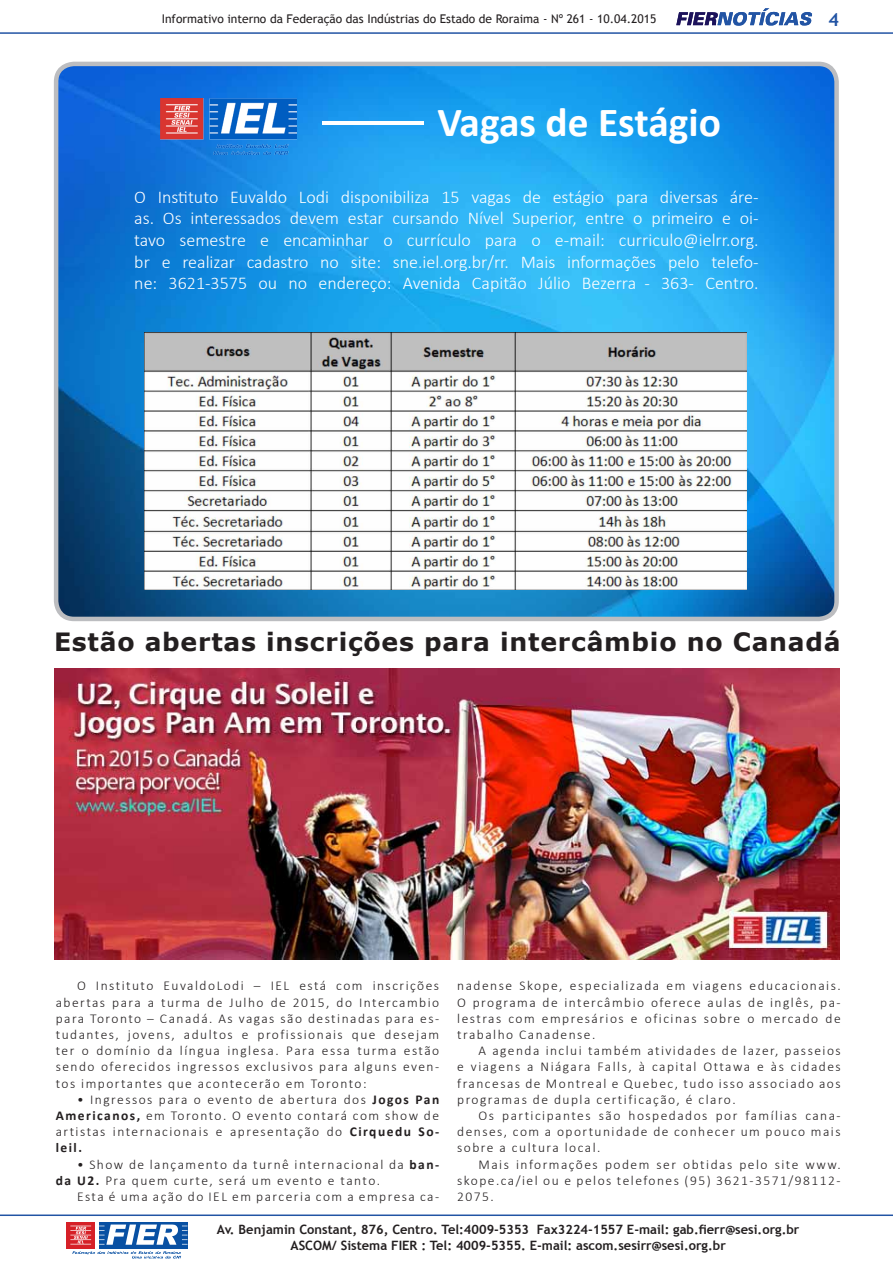
<style>
.page{position:relative;width:893px;height:1263px;background:#fff}
.page>*{position:absolute;margin:0;border:0;box-sizing:border-box;transform-origin:0 0}
.t1{font:700 41.55px "Calibri";color:#fff}
.t2{font:700 25.2px "Verdana";letter-spacing:.03em;color:#231f20}
.t3{font:300 18px/21.6px "Calibri";color:#fff;text-align:justify}
.t4{font:700 18px "Trebuchet MS";color:#2254a4}
.t5{font:300 13.5px/16.2px "Calibri";letter-spacing:.11em;color:#231f20;text-align:justify}
.t6{font:700 12.9px "Trebuchet MS";color:#231f20}
.t7{font:12px "Trebuchet MS";color:#231f20}
.s1{font-weight:700}
</style>
<div class="page">
<svg style="left:676px;top:8px;width:136px;height:18px"></svg>
<hr style="left:0;top:32px;width:893px;height:2px;background:#2254a4">
<img style="left:54px;top:668px;width:786px;height:291px">
<hr style="left:0;top:1214px;width:893px;height:2px;background:#2254a4">
<div style="left:99px;top:1222px;width:89px;height:26px;background:#0850a3"></div>
<div style="left:67px;top:1222px;width:28px;height:26px;background:#d62027"></div>
<svg style="left:70px;top:1225px;width:21px;height:20px"></svg>
<svg style="left:99px;top:1224px;width:89px;height:21px"></svg>
<svg style="left:72px;top:1251px;width:109px;height:7px"></svg>
<img style="left:59px;top:67px;width:775px;height:549px">
<div style="left:54px;top:62px;width:785px;height:559px;border:4px solid #bcbdc0;border-radius:18px"></div>
<hr style="left:322px;top:122px;width:102px;height:3px;background:#fff">
<img style="left:160px;top:99px;width:136px;height:55px">
<img style="left:144px;top:332px;width:603px;height:257px">
<p class="t7" style="left:162px;top:11px;width:496px">Informativo interno da Federação das Indústrias do Estado de Roraima - Nº 261 - 10.04.2015</p>
<h3 class="t4" style="left:828px;top:8px;width:12px">4</h3>
<p class="t1" style="left:437px;top:95px;width:285px">Vagas de Estágio</p>
<p class="t3" style="left:134px;top:186px;width:626px">O Instituto Euvaldo Lodi disponibiliza 15 vagas de estágio para diversas áre&shy;as. Os interessados devem estar cursando Nível Superior, entre o primeiro e oi&shy;tavo semestre e encaminhar o currículo para o e-mail: curriculo@ielrr.org. br e realizar cadastro no site: sne.iel.org.br/rr. Mais informações pelo telefo&shy;ne: 3621-3575 ou no endereço: Avenida Capitão Júlio Bezerra - 363- Centro.</p>
<p class="t2" style="left:54px;top:624px;width:788px">Estão abertas inscrições para intercâmbio no Canadá</p>
<p class="t5" style="left:56px;top:977px;width:385px;text-indent:21px">O Instituto EuvaldoLodi – IEL está com inscrições abertas para a turma de Julho de 2015, do Intercambio para Toronto – Canadá. As vagas são destinadas para es&shy;tudantes, jovens, adultos e profissionais que desejam ter o domínio da língua inglesa. Para essa turma estão sendo oferecidos ingressos exclusivos para alguns even&shy;tos importantes que acontecerão em Toronto:</p>
<p class="t5" style="left:56px;top:1091px;width:385px;text-indent:21px">• Ingressos para o evento de abertura dos <span class="s1">Jogos Pan Americanos,</span> em Toronto. O evento contará com show de artistas internacionais e apresentação do <span class="s1">Cirquedu So&shy;leil.</span></p>
<p class="t5" style="left:56px;top:1156px;width:385px;text-indent:21px">• Show de lançamento da turnê internacional da <span class="s1">ban&shy;da U2.</span> Pra quem curte, será um evento e tanto.</p>
<p class="t5" style="left:77px;top:1188px;width:364px">Esta é uma ação do IEL em parceria com a empresa ca-</p>
<p class="t5" style="left:457px;top:977px;width:385px">nadense Skope, especializada em viagens educacionais.<br>O programa de intercâmbio oferece aulas de inglês, pa&shy;lestras com empresários e oficinas sobre o mercado de trabalho Canadense.</p>
<p class="t5" style="left:457px;top:1042px;width:385px;text-indent:21px">A agenda inclui também atividades de lazer, passeios e viagens a Niágara Falls, à capital Ottawa e às cidades francesas de Montreal e Quebec, tudo isso associado aos programas de dupla certificação, é claro.</p>
<p class="t5" style="left:457px;top:1107px;width:385px;text-indent:21px">Os participantes são hospedados por famílias cana&shy;denses, com a oportunidade de conhecer um pouco mais sobre a cultura local.</p>
<p class="t5" style="left:457px;top:1156px;width:385px;text-indent:21px">Mais informações podem ser obtidas pelo site www. skope.ca/iel ou e pelos telefones (95) 3621-3571/98112- 2075.</p>
<p class="t6" style="left:217px;top:1222px;width:584px">Av. Benjamin Constant, 876, Centro. Tel:4009-5353 Fax3224-1557 E-mail: gab.fierr@sesi.org.br</p>
<p class="t6" style="left:291px;top:1237px;width:437px">ASCOM/ Sistema FIER : Tel: 4009-5355. E-mail: ascom.sesirr@sesi.org.br</p>
</div>
